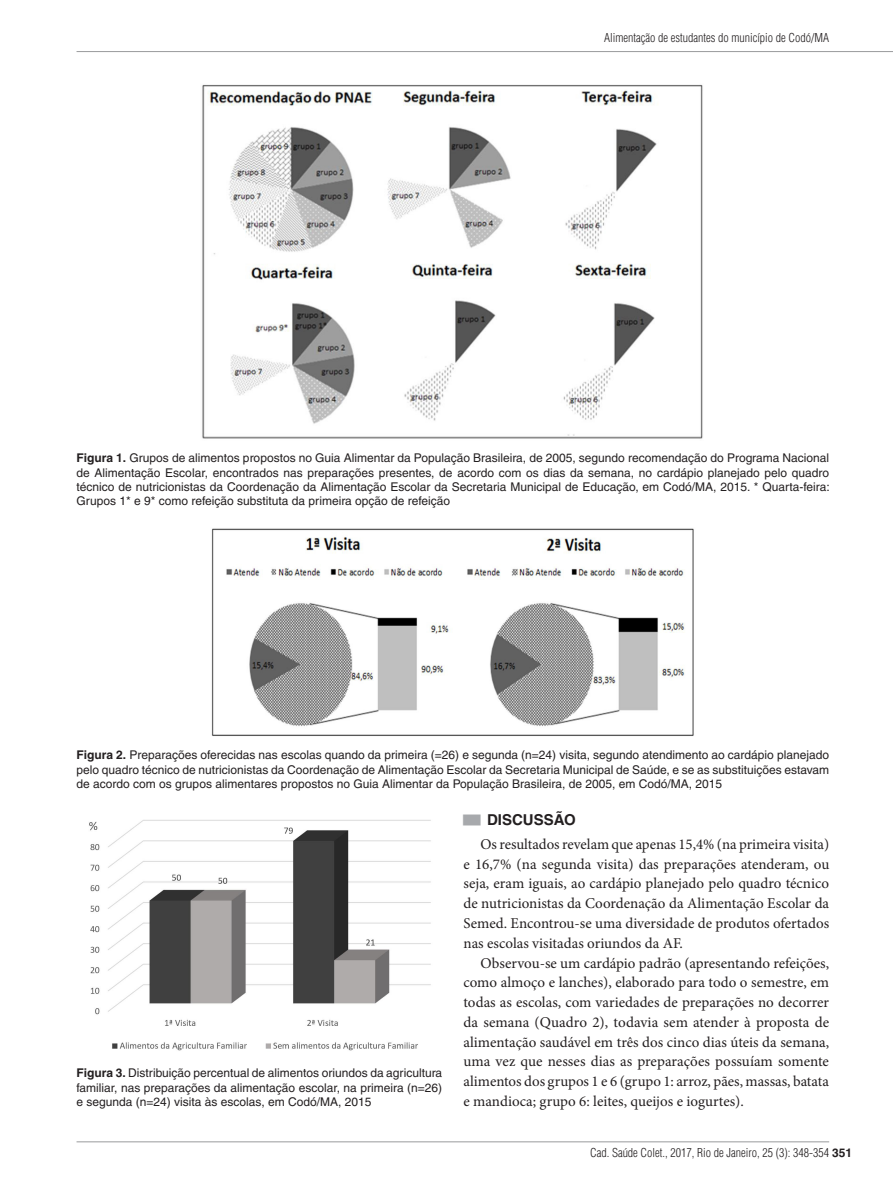
<style>
.page{position:relative;width:893px;height:1191px;background:#fff}
.page>*{position:absolute;margin:0;border:0;box-sizing:border-box;transform-origin:0 0}
.Paragraph{font:15px/19.8px "Minion Pro";color:#231f20;text-align:justify}
.t1{font:700 15px "Helvetica";color:#231f20}
.FigureCaption{font:12px/14.4px "Helvetica";color:#231f20;text-align:justify}
.t2{font:300 condensed 12px "Helvetica";color:#231f20}
.s1{font-weight:700}
.s2{font-weight:700;font-stretch:normal}
</style>
<div class="page">
<hr style="left:77px;top:51px;width:816px;height:1px;background:#6d6f71">
<hr style="left:77px;top:1141px;width:752px;height:1px;background:#6d6f71">
<img style="left:202px;top:84px;width:501px;height:355px">
<img style="left:211px;top:528px;width:483px;height:208px">
<img style="left:89px;top:820px;width:342px;height:231px">
<p class="t2" style="left:604px;top:30px;width:226px">Alimentação de estudantes do município de Codó/MA</p>
<p class="FigureCaption" style="left:77px;top:451px;width:755px"><span class="s1">Figura 1.</span> Grupos de alimentos propostos no Guia Alimentar da População Brasileira, de 2005, segundo recomendação do Programa Nacional de Alimentação Escolar, encontrados nas preparações presentes, de acordo com os dias da semana, no cardápio planejado pelo quadro técnico de nutricionistas da Coordenação da Alimentação Escolar da Secretaria Municipal de Educação, em Codó/MA, 2015. * Quarta-feira:<br>Grupos 1* e 9* como refeição substituta da primeira opção de refeição</p>
<p class="FigureCaption" style="left:77px;top:747px;width:754px"><span class="s1">Figura 2.</span> Preparações oferecidas nas escolas quando da primeira (=26) e segunda (n=24) visita, segundo atendimento ao cardápio planejado pelo quadro técnico de nutricionistas da Coordenação de Alimentação Escolar da Secretaria Municipal de Saúde, e se as substituições estavam de acordo com os grupos alimentares propostos no Guia Alimentar da População Brasileira, de 2005, em Codó/MA, 2015</p>
<p class="FigureCaption" style="left:77px;top:1065px;width:367px"><span class="s1">Figura 3.</span> Distribuição percentual de alimentos oriundos da agricultura familiar, nas preparações da alimentação escolar, na primeira (n=26) e segunda (n=24) visita às escolas, em Codó/MA, 2015</p>
<p class="t1" style="left:463px;top:810px;width:114px"><sup>▄</sup> DISCUSSÃO</p>
<p class="Paragraph" style="left:463px;top:834px;width:367px;text-indent:17px">Os resultados revelam que apenas 15,4% (na primeira visita) e 16,7% (na segunda visita) das preparações atenderam, ou seja, eram iguais, ao cardápio planejado pelo quadro técnico de nutricionistas da Coordenação da Alimentação Escolar da Semed. Encontrou-se uma diversidade de produtos ofertados nas escolas visitadas oriundos da AF.</p>
<p class="Paragraph" style="left:463px;top:953px;width:367px;text-indent:17px">Observou-se um cardápio padrão (apresentando refeições, como almoço e lanches), elaborado para todo o semestre, em todas as escolas, com variedades de preparações no decorrer da semana (Quadro 2), todavia sem atender à proposta de alimentação saudável em três dos cinco dias úteis da semana, uma vez que nesses dias as preparações possuíam somente alimentos dos grupos 1 e 6 (grupo 1: arroz, pães, massas, batata e mandioca; grupo 6: leites, queijos e iogurtes).</p>
<p class="t2" style="left:590px;top:1145px;width:264px">Cad. Saúde Colet., 2017, Rio de Janeiro, 25 (3): 348-354 <span class="s2">351</span></p>
</div>
